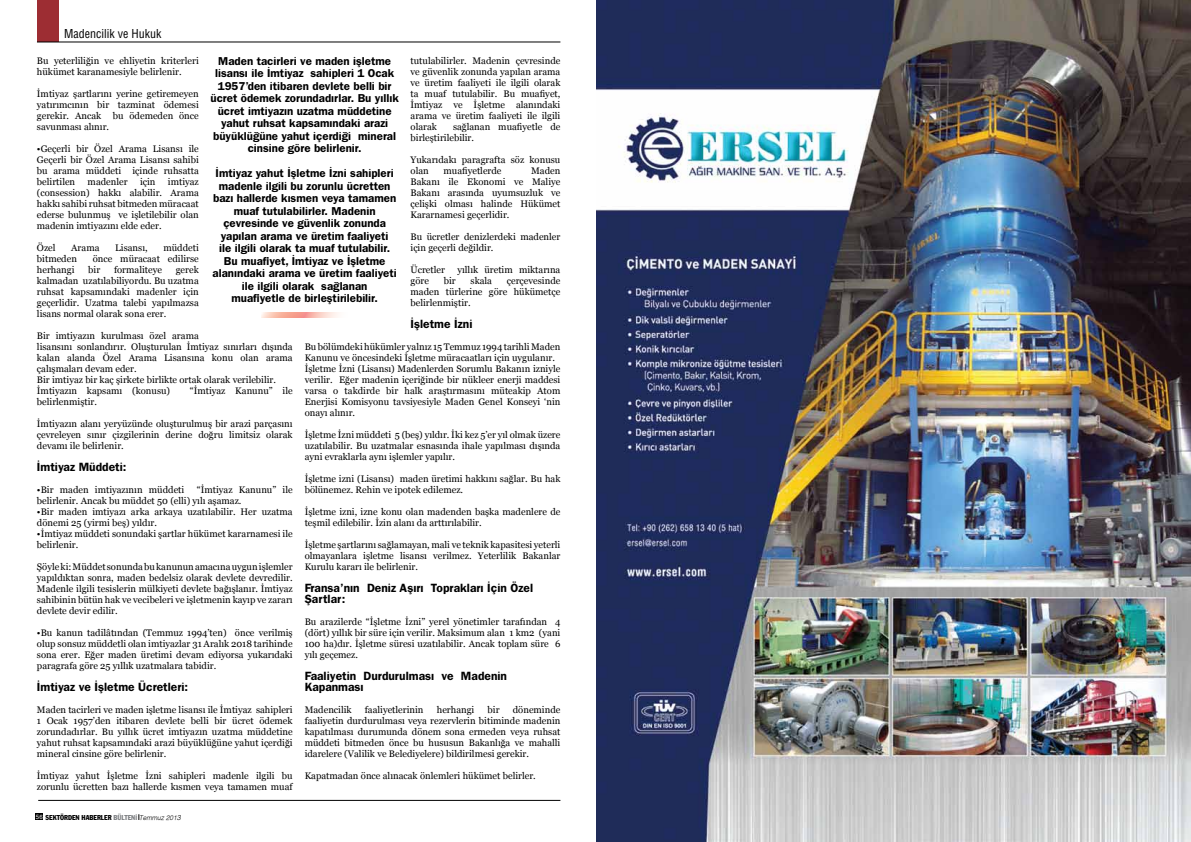
<style>
.page{position:relative;width:1191px;height:842px;background:#fff}
.page>*{position:absolute;margin:0;border:0;box-sizing:border-box;transform-origin:0 0}
.t1{font:600 12px/11px "ITC Franklin Gothic Std";color:#000}
.t2{font:12px "Helvetica Cond Normal Tr";color:#000}
.t3{font:600 11.5px/12.5px "ITC Franklin Gothic Std";color:#000;text-align:center}
.t4{font:9.5px/11px "Georgia";color:#000;text-align:justify}
.t5{font:condensed 7px "Franklin Gothic Std";color:#000}
.s1{font-family:"Helvetica Normal Tr";font-stretch:normal;font-size:6px;color:#fff}
.s2{color:#808285}
.s3{font-size:6.5px;color:#808285}
.s4{font-family:"Helvetica T Light";font-style:italic;font-stretch:normal;font-size:6.5px}
.s5{font-family:"Helvetica T Light";font-style:italic;font-stretch:normal}
</style>
<div class="page">
<div style="left:35px;top:813px;width:8px;height:7px;background:#000"></div>
<svg style="left:261px;top:313px;width:77px;height:5px"></svg>
<hr style="left:38px;top:800px;width:522px;height:1px;background:#000">
<div style="left:37px;top:0;width:21px;height:42px;background:#9d2d33"></div>
<hr style="left:37px;top:42px;width:523px;height:1px;background:#000">
<img style="left:596px;top:0;width:595px;height:842px">
<p class="t2" style="left:64px;top:26px;width:99px">Madencilik ve Hukuk</p>
<p class="t3" style="left:210px;top:55px;width:190px">Maden tacirleri ve maden işletme lisansı ile İmtiyaz sahipleri 1 Ocak 1957’den itibaren devlete belli bir ücret ödemek zorundadırlar. Bu yıllık ücret imtiyazın uzatma müddetine yahut ruhsat kapsamındaki arazi büyüklüğüne yahut içerdiği mineral cinsine göre belirlenir.</p>
<p class="t3" style="left:212px;top:167px;width:186px">İmtiyaz yahut İşletme İzni sahipleri madenle ilgili bu zorunlu ücretten bazı hallerde kısmen veya tamamen muaf tutulabilirler. Madenin çevresinde ve güvenlik zonunda yapılan arama ve üretim faaliyeti<br>ile ilgili olarak ta muaf tutulabilir.<br>Bu muafiyet, İmtiyaz ve İşletme alanındaki arama ve üretim faaliyeti ile ilgili olarak sağlanan<br>muafiyetle de birleştirilebilir.</p>
<p class="t4" style="left:37px;top:55px;width:163px">Bu yeterliliğin ve ehliyetin kriterleri hükümet karanamesiyle belirlenir.</p>
<p class="t4" style="left:37px;top:88px;width:163px">İmtiyaz şartlarını yerine getiremeyen yatırımcının bir tazminat ödemesi gerekir. Ancak bu ödemeden önce savunması alınır.</p>
<p class="t4" style="left:37px;top:143px;width:163px">•Geçerli bir Özel Arama Lisansı ile Geçerli bir Özel Arama Lisansı sahibi bu arama müddeti içinde ruhsatta belirtilen</p>
<p class="t4" style="left:410px;top:55px;width:151px">tutulabilirler. Madenin çevresinde ve güvenlik zonunda yapılan arama ve üretim faaliyeti ile ilgili olarak ta muaf tutulabilir. Bu muafiyet, İmtiyaz ve İşletme alanındaki arama ve üretim faaliyeti ile ilgili olarak</p>
<p class="t4" style="left:410px;top:121px;width:151px;text-indent:42px">sağlanan muafiyetle de birleştirilebilir.</p>
<p class="t4" style="left:410px;top:154px;width:151px">Yukarıdakı paragrafta söz konusu olan</p>
<p class="t4" style="left:443px;top:165px;width:59px">muafiyetlerde</p>
<p class="t4" style="left:410px;top:165px;width:151px;text-indent:121px">Maden Bakanı ile Ekonomi ve Maliye Bakanı arasında uyumsuzluk ve çelişki olması halinde Hükümet Kararnamesi geçerlidir.</p>
<p class="t4" style="left:410px;top:231px;width:151px">Bu ücretler denizlerdeki madenler için geçerli değildir.</p>
<p class="t4" style="left:410px;top:264px;width:36px">Ücretler</p>
<p class="t4" style="left:457px;top:264px;width:104px">yıllık üretim miktarına</p>
<p class="t4" style="left:410px;top:275px;width:20px">göre</p>
<p class="t4" style="left:444px;top:275px;width:13px">bir</p>
<p class="t4" style="left:470px;top:275px;width:23px">skala</p>
<p class="t4" style="left:88px;top:176px;width:42px">madenler</p>
<p class="t4" style="left:140px;top:176px;width:17px">için</p>
<p class="t4" style="left:37px;top:176px;width:163px;text-indent:131px">imtiyaz (consession) hakkı alabilir. Arama hakkı sahibi ruhsat bitmeden müracaat ederse bulunmuş ve işletilebilir olan madenin imtiyazını elde eder.</p>
<p class="t4" style="left:37px;top:242px;width:20px">Özel</p>
<p class="t4" style="left:71px;top:242px;width:30px">Arama</p>
<p class="t4" style="left:115px;top:242px;width:34px">Lisansı,</p>
<p class="t4" style="left:163px;top:242px;width:37px">müddeti</p>
<p class="t4" style="left:37px;top:253px;width:41px">bitmeden</p>
<p class="t4" style="left:93px;top:253px;width:108px">önce müracaat edilirse</p>
<p class="t4" style="left:37px;top:264px;width:39px">herhangi</p>
<p class="t4" style="left:88px;top:264px;width:13px">bir</p>
<p class="t4" style="left:114px;top:264px;width:49px">formaliteye</p>
<p class="t4" style="left:37px;top:264px;width:163px;text-indent:139px">gerek kalmadan uzatılabiliyordu. Bu uzatma ruhsat kapsamındaki madenler için geçerlidir. Uzatma talebi yapılmazsa lisans normal olarak sona erer.</p>
<p class="t4" style="left:37px;top:330px;width:257px;text-align:left">Bir imtiyazın kurulması özel arama<br>lisansını sonlandırır. Oluşturulan İmtiyaz sınırları dışında kalan alanda Özel Arama Lisansına konu olan arama çalışmaları devam eder.<br>Bir imtiyaz bir kaç şirkete birlikte ortak olarak verilebilir.<br>İmtiyazın kapsamı (konusu)</p>
<p class="t4" style="left:410px;top:275px;width:151px;text-indent:96px">çerçevesinde maden türlerine göre hükümetçe belirlenmiştir.</p>
<p class="t1" style="left:410px;top:318px;width:63px">İşletme İzni</p>
<p class="t4" style="left:305px;top:341px;width:257px;text-align:left">Bu bölümdeki hükümler yalnız 15 Temmuz 1994 tarihli Maden Kanunu ve öncesindeki İşletme müracaatları için uygulanır.<br>İşletme İzni (Lisansı) Madenlerden Sorumlu Bakanın izniyle verilir. Eğer madenin içeriğinde bir nükleer enerji maddesi varsa o takdirde bir halk araştırmasını müteakip Atom Enerjisi Komisyonu tavsiyesiyle Maden Genel Konseyi ‘nin onayı alınır.</p>
<p class="t4" style="left:305px;top:429px;width:257px">İşletme İzni müddeti 5 (beş) yıldır. İki kez 5’er yıl olmak üzere uzatılabilir. Bu uzatmalar esnasında ihale yapılması dışında ayni evraklarla aynı işlemler yapılır.</p>
<p class="t4" style="left:305px;top:473px;width:257px">İşletme izni (Lisansı) maden üretimi hakkını sağlar. Bu hak bölünemez. Rehin ve ipotek edilemez.</p>
<p class="t4" style="left:305px;top:506px;width:257px">İşletme izni, izne konu olan madenden başka madenlere de teşmil edilebilir. İzin alanı da arttırılabilir.</p>
<p class="t4" style="left:305px;top:539px;width:257px">İşletme şartlarını sağlamayan, mali ve teknik kapasitesi yeterli olmayanlara işletme lisansı verilmez. Yeterlilik Bakanlar Kurulu kararı ile belirlenir.</p>
<p class="t1" style="left:305px;top:582px;width:230px">Fransa’nın Deniz Aşırı Toprakları İçin Özel<br>Şartlar:</p>
<p class="t4" style="left:305px;top:616px;width:257px">Bu arazilerde “İşletme İzni” yerel yönetimler tarafından 4 (dört) yıllık bir süre için verilir. Maksimum alan 1 km2 (yani 100 ha)dır. İşletme süresi uzatılabilir. Ancak toplam süre 6 yılı geçemez.</p>
<p class="t1" style="left:305px;top:670px;width:204px">Faaliyetin Durdurulması ve Madenin<br>Kapanması</p>
<p class="t4" style="left:305px;top:704px;width:48px">Madencilik</p>
<p class="t4" style="left:365px;top:704px;width:60px">faaliyetlerinin</p>
<p class="t4" style="left:437px;top:704px;width:39px">herhangi</p>
<p class="t4" style="left:487px;top:704px;width:13px">bir</p>
<p class="t4" style="left:190px;top:385px;width:104px">“İmtiyaz Kanunu” ile</p>
<p class="t4" style="left:37px;top:396px;width:62px">belirlenmiştir.</p>
<p class="t4" style="left:37px;top:418px;width:257px">İmtiyazın alanı yeryüzünde oluşturulmuş bir arazi parçasını çevreleyen sınır çizgilerinin derine doğru limitsiz olarak devamı ile belirlenir.</p>
<p class="t1" style="left:37px;top:461px;width:91px">İmtiyaz Müddeti:</p>
<p class="t4" style="left:37px;top:484px;width:149px">•Bir maden imtiyazının müddeti</p>
<p class="t4" style="left:37px;top:484px;width:257px;text-indent:160px">“İmtiyaz Kanunu” ile belirlenir. Ancak bu müddet 50 (elli) yılı aşamaz.</p>
<p class="t4" style="left:37px;top:506px;width:257px">•Bir maden imtiyazı arka arkaya uzatılabilir. Her uzatma dönemi 25 (yirmi beş) yıldır.</p>
<p class="t4" style="left:37px;top:528px;width:257px">•İmtiyaz müddeti sonundaki şartlar hükümet kararnamesi ile belirlenir.</p>
<p class="t4" style="left:37px;top:561px;width:257px">Şöyle ki: Müddet sonunda bu kanunun amacına uygun işlemler yapıldıktan sonra, maden bedelsiz olarak devlete devredilir.<br>Madenle ilgili tesislerin mülkiyeti devlete bağışlanır. İmtiyaz sahibinin bütün hak ve vecibeleri ve işletmenin kayıp ve zararı devlete devir edilir.</p>
<p class="t4" style="left:37px;top:627px;width:257px">•Bu kanun tadilâtından (Temmuz 1994’ten) önce verilmiş olup sonsuz müddetli olan imtiyazlar 31 Aralık 2018 tarihinde sona erer. Eğer maden üretimi devam ediyorsa yukarıdaki paragrafa göre 25 yıllık uzatmalara tabidir.</p>
<p class="t1" style="left:37px;top:681px;width:153px">İmtiyaz ve İşletme Ücretleri:</p>
<p class="t4" style="left:37px;top:704px;width:257px">Maden tacirleri ve maden işletme lisansı ile İmtiyaz sahipleri 1 Ocak 1957’den itibaren devlete belli bir ücret ödemek zorundadırlar. Bu yıllık ücret imtiyazın uzatma müddetine yahut ruhsat kapsamındaki arazi büyüklüğüne yahut içerdiği mineral cinsine göre belirlenir.</p>
<p class="t4" style="left:37px;top:770px;width:257px">İmtiyaz yahut İşletme İzni sahipleri madenle ilgili bu zorunlu ücretten bazı hallerde kısmen veya tamamen muaf</p>
<p class="t4" style="left:305px;top:704px;width:257px;text-indent:208px">döneminde faaliyetin durdurulması veya rezervlerin bitiminde madenin kapatılması durumunda dönem sona ermeden veya ruhsat müddeti bitmeden önce bu hususun Bakanlığa ve mahalli idarelere (Valilik ve Belediyelere) bildirilmesi gerekir.</p>
<p class="t4" style="left:305px;top:770px;width:233px">Kapatmadan önce alınacak önlemleri hükümet belirler.</p>
<p class="t5" style="left:36px;top:813px;width:146px"><span class="s1">56</span> SEKTÖRDEN HABERLER <span class="s2">BÜLTEN</span><span class="s3">İ</span> <span class="s4">Temmuz 201</span><span class="s5">3</span></p>
</div>
